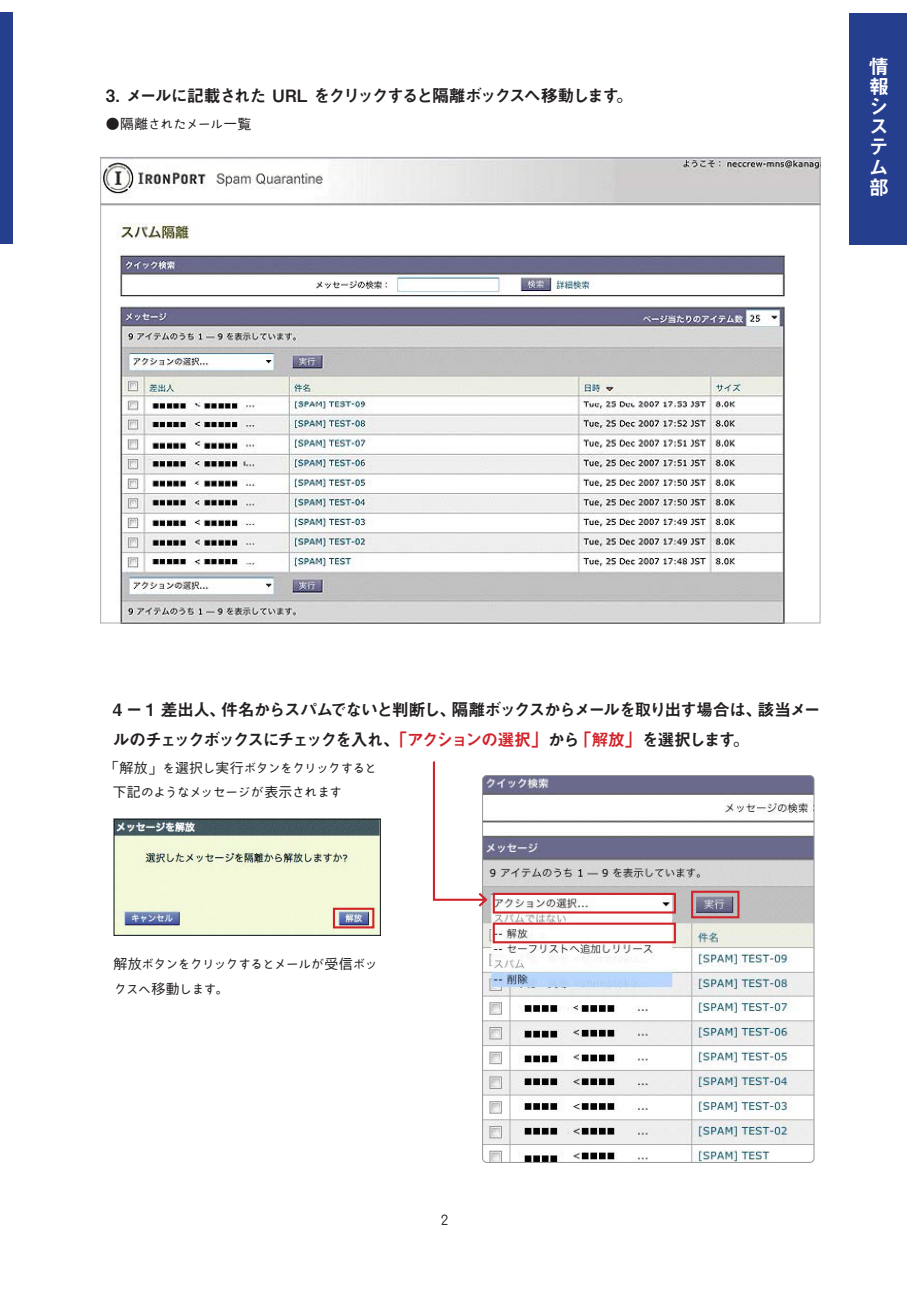
<style>
.page{position:relative;width:919px;height:1289px;background:#fff}
.page>*{position:absolute;margin:0;border:0;box-sizing:border-box;transform-origin:0 0}
.t1{font:20.25px/20.2px "Midashi Go Pro MB31";color:#fff;text-align:justify}
.t2{font:16.95px "Midashi Go Pr 5 MB31";letter-spacing:-.11em;color:#231f20}
.t3{font:16.95px "Midashi Go Pr 5 MB31";letter-spacing:-.135em;color:#231f20}
.t4{font:16.95px "Midashi Go Pr 5 MB31";letter-spacing:-.09em;color:#231f20}
.t5{font:13.8px/24.2px "Kinuta Iroha 23 kaede Std N R";letter-spacing:-.095em;color:#231f20}
.t6{font:13.8px/24.2px "Kinuta Iroha 23 kaede Std N R";letter-spacing:-.115em;color:#231f20}
.t7{font:13.8px "Kinuta Iroha 23 kaede Std N R";letter-spacing:-.06em;color:#231f20}
.t8{font:13.8px "Kinuta Iroha 23 kaede Std N R";letter-spacing:-.12em;color:#231f20}
.s1{color:#d1232a}
</style>
<div class="page">
<img style="left:102px;top:159px;width:716px;height:462px">
<img style="left:482px;top:775px;width:332px;height:387px">
<div style="left:482px;top:775px;width:332px;height:387px;border:1px solid #939598;border-radius:4px"></div>
<img style="left:113px;top:819px;width:267px;height:116px">
<div style="left:848px;top:13px;width:57px;height:231px;background:#253f8e"></div>
<div style="left:0;top:12px;width:13px;height:231px;background:#253f8e"></div>
<svg style="left:432px;top:761px;width:57px;height:148px"></svg>
<div style="left:492px;top:892px;width:184px;height:21px;border:2px solid #d1232a"></div>
<div style="left:333px;top:907px;width:41px;height:21px;border:2px solid #d1232a"></div>
<div style="left:691px;top:890px;width:48px;height:28px;border:2px solid #d1232a"></div>
<div style="left:492px;top:922px;width:184px;height:21px;border:2px solid #d1232a"></div>
<p class="t2" style="left:106px;top:82px;width:515px">3. メールに記載された URL をクリックすると隔離ボックスへ移動します</p>
<p class="t7" style="left:106px;top:116px;width:147px">●隔離されたメール一覧</p>
<p class="t2" style="left:616px;top:82px;width:19px">。</p>
<p class="t1" style="left:868px;top:53px;width:21px">情報システム部</p>
<p class="t2" style="left:451px;top:696px;width:312px">隔離ボックスからメールを取り出す場合は、</p>
<p class="t2" style="left:221px;top:696px;width:237px">件名からスパムでないと判断し、</p>
<p class="t2" style="left:113px;top:696px;width:115px">4 ー 1 差出人、</p>
<p class="t2" style="left:757px;top:696px;width:65px">該当メー</p>
<p class="t3" style="left:113px;top:725px;width:469px">ルのチェックボックスにチェックを入れ、<span class="s1">「アクションの選択」</span>から</p>
<p class="t5" style="left:113px;top:756px;width:266px;text-indent:-7px">「解放」を選択し実行ボタンをクリックすると下記のようなメッセージが表示されます</p>
<p class="t4" style="left:574px;top:725px;width:163px"><span class="s1">「解放」</span>を選択します</p>
<p class="t2" style="left:732px;top:725px;width:19px">。</p>
<p class="t6" style="left:215px;top:952px;width:165px;text-indent:-101px">解放ボタンをクリックするとメールが受信ボッ。</p>
<p class="t8" style="left:113px;top:980px;width:105px">クスへ移動します</p>
<p class="t5" style="left:440px;top:1208px;width:10px">2</p>
</div>
